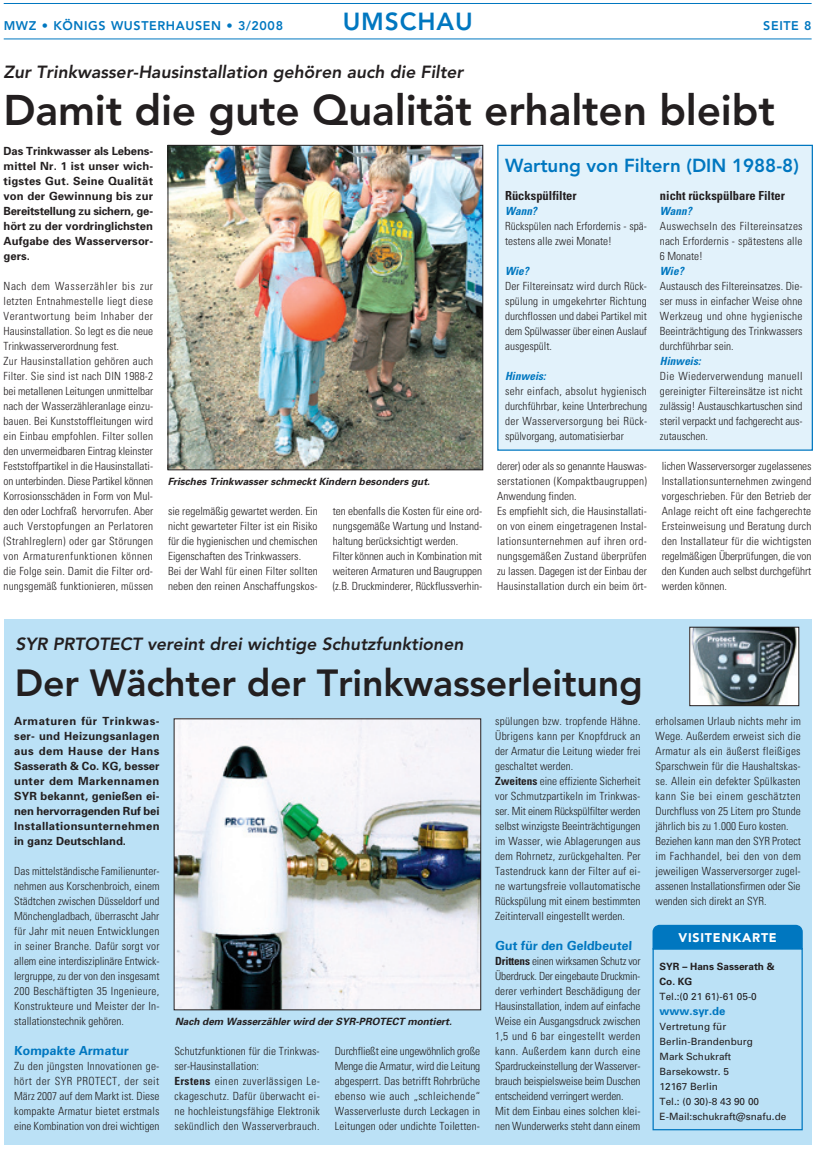
<style>
.page{position:relative;width:815px;height:1152px;background:#fff}
.page>*{position:absolute;margin:0;border:0;box-sizing:border-box;transform-origin:0 0}
.t1{font:800 42.5px "Avenir";letter-spacing:-.005em;color:#231f20}
.t2{font:800 37.5px "Avenir";letter-spacing:-.005em;color:#231f20}
.t3{font:800 24.5px "Avenir";letter-spacing:.035em;color:#0077c0}
.t4{font:800 18.75px "Avenir";color:#0077c0}
.t5{font:italic 800 17.5px "Avenir";color:#231f20}
.t6{font:700 condensed 12.5px "Univers";color:#231f20}
.t7{font:800 12.5px "Avenir";letter-spacing:.05em;color:#0077c0}
.t8{font:700 12.5px "Univers";color:#0077c0}
.t9{font:900 12.5px "Avenir";letter-spacing:.06em;color:#fff}
.t10{font:300 condensed 11.25px/15px "Univers";color:#231f20;text-align:justify}
.t11{font:700 11.25px/15px "Univers";letter-spacing:.005em;color:#231f20;text-align:justify}
.t12{font:300 condensed 11.25px/15px "Univers";letter-spacing:.02em;color:#231f20}
.t13{font:italic 700 condensed 11.25px "Univers";color:#0077c0}
.t14{font:700 11.25px "Univers";color:#0077c0}
.t15{font:10px/15px "Univers";color:#231f20}
.t16{font:italic 700 10px "Univers";color:#231f20}
.t17{font:700 10px/15px "Univers";color:#231f20}
.s1{font-weight:700}
</style>
<div class="page">
<hr style="left:4px;top:39px;width:808px;height:1px;background:#0077c0">
<hr style="left:4px;top:3px;width:808px;height:1px;background:#0077c0">
<div style="left:4px;top:619px;width:807px;height:525px;background:#bbe1f6"></div>
<div style="left:652px;top:948px;width:151px;height:182px;border:1px solid #0077c0"></div>
<div style="left:652px;top:924px;width:151px;height:25px;background:#0077c0"></div>
<img style="left:176px;top:720px;width:303px;height:288px">
<div style="left:174px;top:718px;width:307px;height:292px;border:1px solid #231f20"></div>
<div style="left:497px;top:145px;width:316px;height:306px;background:#e2f2fb;border:1px solid #0077c0"></div>
<img style="left:170px;top:147px;width:311px;height:321px">
<div style="left:168px;top:145px;width:315px;height:325px;border:1px solid #231f20"></div>
<img style="left:692px;top:629px;width:105px;height:75px">
<div style="left:690px;top:627px;width:109px;height:79px;border:1px solid #231f20"></div>
<p class="t7" style="left:4px;top:19px;width:281px">MWZ • Königs wusterhausen • 3/2008</p>
<h3 class="t3" style="left:343px;top:7px;width:132px">UMSCHAU</h3>
<p class="t7" style="left:763px;top:19px;width:7px">SEITE</p>
<p class="t7" style="left:804px;top:19px;width:9px">8</p>
<h3 class="t5" style="left:4px;top:61px;width:461px">Zur Trinkwasser-Hausinstallation gehören auch die Filter</h3>
<h1 class="t1" style="left:4px;top:85px;width:773px">Damit die gute Qualität erhalten bleibt</h1>
<p class="t11" style="left:4px;top:143px;width:151px">Das Trinkwasser als Lebens&shy;mittel Nr. 1 ist unser wich&shy;tigstes Gut. Seine Qualität von der Gewinnung bis zur Bereitstellung zu sichern, ge&shy;hört zu der vordringlichsten Aufgabe des Wasserversor&shy;gers.</p>
<p class="t10" style="left:4px;top:278px;width:151px;text-align:left">Nach dem Wasserzähler bis zur letzten Entnahmestelle liegt diese Verantwortung beim Inhaber der Hausinstallation. So legt es die neue Trinkwasserverordnung fest.<br>Zur Hausinstallation gehören auch Filter. Sie sind ist nach DIN 1988-2 bei metallenen Leitungen unmittelbar nach der Wasserzähleranlage einzu&shy;bauen. Bei Kunststoffleitungen wird ein Einbau empfohlen. Filter sollen den unvermeidbaren Eintrag kleinster Feststoffpartikel in die Hausinstallati&shy;on unterbinden. Diese Partikel können Korrosionsschäden in Form von Mul&shy;den oder Lochfraß hervorrufen. Aber auch Verstopfungen an Perlatoren (Strahlreglern) oder gar Störungen von Armaturenfunktionen können die Folge sein. Damit die Filter ord&shy;nungsgemäß funktionieren, müssen</p>
<p class="t16" style="left:168px;top:475px;width:264px">Frisches Trinkwasser schmeckt Kindern besonders gut.</p>
<p class="t10" style="left:168px;top:503px;width:151px;text-align:left">sie regelmäßig gewartet werden. Ein nicht gewarteter Filter ist ein Risiko für die hygienischen und chemischen Eigenschaften des Trinkwassers.<br>Bei der Wahl für einen Filter sollten neben den reinen Anschaffungskos-</p>
<p class="t10" style="left:333px;top:503px;width:151px;text-align:left">ten ebenfalls die Kosten für eine ord&shy;nungsgemäße Wartung und Instand&shy;haltung berücksichtigt werden.<br>Filter können auch in Kombination mit weiteren Armaturen und Baugruppen (z.B. Druckminderer, Rückflussverhin-</p>
<h3 class="t4" style="left:505px;top:155px;width:295px">Wartung von Filtern (DIN 1988-8)</h3>
<p class="t6" style="left:505px;top:188px;width:73px">Rückspülfilter</p>
<p class="t13" style="left:505px;top:204px;width:33px">Wann?</p>
<p class="t10" style="left:505px;top:218px;width:143px">Rückspülen nach Erfordernis - spä&shy;testens alle zwei Monate!</p>
<p class="t13" style="left:505px;top:264px;width:25px">Wie?</p>
<p class="t10" style="left:505px;top:278px;width:143px">Der Filtereinsatz wird durch Rück&shy;spülung in umgekehrter Richtung durchflossen und dabei Partikel mit dem Spülwasser über einen Auslauf ausgespült.</p>
<p class="t13" style="left:505px;top:369px;width:42px">Hinweis:</p>
<p class="t10" style="left:505px;top:383px;width:144px">sehr einfach, absolut hygienisch durchführbar, keine Unterbrechung der Wasserversorgung bei Rück&shy;spülvorgang, automatisierbar</p>
<p class="t6" style="left:660px;top:188px;width:126px">nicht rückspülbare Filter</p>
<p class="t13" style="left:660px;top:204px;width:33px">Wann?</p>
<p class="t10" style="left:660px;top:218px;width:144px">Auswechseln des Filtereinsatzes nach Erfordernis - spätestens alle 6 Monate!</p>
<p class="t13" style="left:660px;top:264px;width:25px">Wie?</p>
<p class="t10" style="left:660px;top:278px;width:144px">Austausch des Filtereinsatzes. Die&shy;ser muss in einfacher Weise ohne Werkzeug und ohne hygienische Beeinträchtigung des Trinkwassers durchführbar sein.</p>
<p class="t13" style="left:660px;top:354px;width:42px">Hinweis:</p>
<p class="t10" style="left:660px;top:368px;width:144px">Die Wiederverwendung manuell gereinigter Filtereinsätze ist nicht zulässig! Austauschkartuschen sind steril verpackt und fachgerecht aus&shy;zutauschen.</p>
<p class="t10" style="left:497px;top:458px;width:151px;text-align:left">derer) oder als so genannte Hauswas&shy;serstationen (Kompaktbaugruppen)<br>Anwendung finden.<br>Es empfiehlt sich, die Hausinstallati&shy;on von einem eingetragenen Instal&shy;lationsunternehmen auf ihren ord&shy;nungsgemäßen Zustand überprüfen zu lassen. Dagegen ist der Einbau der Hausinstallation durch ein beim ört-</p>
<p class="t10" style="left:662px;top:458px;width:151px">lichen Wasserversorger zugelassenes Installationsunternehmen zwingend vorgeschrieben. Für den Betrieb der Anlage reicht oft eine fachgerechte Ersteinweisung und Beratung durch den Installateur für die wichtigsten regelmäßigen Überprüfungen, die von den Kunden auch selbst durchgeführt werden können.</p>
<h3 class="t5" style="left:15px;top:633px;width:449px">SYR PRTOTECT vereint drei wichtige Schutzfunktionen</h3>
<h2 class="t2" style="left:15px;top:661px;width:629px">Der Wächter der Trinkwasserleitung</h2>
<p class="t11" style="left:14px;top:713px;width:147px">Armaturen für Trinkwas&shy;ser- und Heizungsanlagen aus dem Hause der Hans Sasserath &amp; Co. KG, besser unter dem Markennamen SYR bekannt, genießen ei&shy;nen hervorragenden Ruf bei Installationsunternehmen in ganz Deutschland.</p>
<p class="t10" style="left:14px;top:863px;width:147px">Das mittelständische Familienunter&shy;nehmen aus Korschenbroich, einem Städtchen zwischen Düsseldorf und Mönchengladbach, überrascht Jahr für Jahr mit neuen Entwicklungen in seiner Branche. Dafür sorgt vor allem eine interdisziplinäre Entwick&shy;lergruppe, zu der von den insgesamt 200 Beschäftigten 35 Ingenieure, Konstrukteure und Meister der In&shy;stallationstechnik gehören.</p>
<p class="t8" style="left:14px;top:1043px;width:117px">Kompakte Armatur</p>
<p class="t10" style="left:14px;top:1058px;width:147px">Zu den jüngsten Innovationen ge&shy;hört der SYR PROTECT, der seit März 2007 auf dem Markt ist. Diese kompakte Armatur bietet erstmals eine Kombination von drei wichtigen</p>
<p class="t16" style="left:175px;top:1015px;width:278px">Nach dem Wasserzähler wird der SYR-PROTECT montiert.</p>
<p class="t12" style="left:174px;top:1043px;width:147px">Schutzfunktionen für die Trinkwas&shy;ser-Hausinstallation:<br><span class="s1">Erstens</span> einen zuverlässigen Le&shy;ckageschutz. Dafür überwacht ei&shy;ne hochleistungsfähige Elektronik sekündlich den Wasserverbrauch.</p>
<p class="t10" style="left:335px;top:1043px;width:147px">Durchfließt eine ungewöhnlich große Menge die Armatur, wird die Leitung abgesperrt. Das betrifft Rohrbrüche ebenso wie auch „schleichende“ Wasserverluste durch Leckagen in Leitungen oder undichte Toiletten-</p>
<p class="t10" style="left:495px;top:713px;width:147px;text-align:left">spülungen bzw. tropfende Hähne.<br>Übrigens kann per Knopfdruck an der Armatur die Leitung wieder frei geschaltet werden.<br><span class="s1">Zweitens</span> eine effiziente Sicherheit vor Schmutzpartikeln im Trinkwas&shy;ser. Mit einem Rückspülfilter werden selbst winzigste Beeinträchtigungen im Wasser, wie Ablagerungen aus dem Rohrnetz, zurückgehalten. Per Tastendruck kann der Filter auf ei&shy;ne wartungsfreie vollautomatische Rückspülung mit einem bestimmten Zeitintervall eingestellt werden.</p>
<p class="t8" style="left:495px;top:938px;width:139px">Gut für den Geldbeutel</p>
<p class="t10" style="left:495px;top:953px;width:147px;text-align:left"><span class="s1">Drittens</span> einen wirksamen Schutz vor Überdruck. Der eingebaute Druckmin&shy;derer verhindert Beschädigung der Hausinstallation, indem auf einfache Weise ein Ausgangsdruck zwischen 1,5 und 6 bar eingestellt werden kann. Außerdem kann durch eine Spardruckeinstellung der Wasserver&shy;brauch beispielsweise beim Duschen entscheidend verringert werden.<br>Mit dem Einbau eines solchen klei&shy;nen Wunderwerks steht dann einem</p>
<p class="t10" style="left:655px;top:713px;width:147px;text-align:left">erholsamen Urlaub nichts mehr im Wege. Außerdem erweist sich die Armatur als ein äußerst fleißiges Sparschwein für die Haushaltskas&shy;se. Allein ein defekter Spülkasten kann Sie bei einem geschätzten Durchfluss von 25 Litern pro Stunde jährlich bis zu 1.000 Euro kosten.<br>Beziehen kann man den SYR Protect im Fachhandel, bei den von dem jeweiligen Wasserversorger zugel&shy;assenen Installationsfirmen oder Sie wenden sich direkt an SYR.</p>
<p class="t9" style="left:678px;top:930px;width:100px">VISITENKARTE</p>
<p class="t17" style="left:660px;top:958px;width:117px">SYR – Hans Sasserath &amp;<br>Co. KG</p>
<p class="t15" style="left:660px;top:988px;width:99px">Tel.:(0 21 61)-61 05-0</p>
<p class="t14" style="left:660px;top:1004px;width:67px">www.syr.de</p>
<p class="t15" style="left:660px;top:1018px;width:128px">Vertretung für<br>Berlin-Brandenburg<br>Mark Schukraft<br>Barsekowstr. 5<br>12167 Berlin<br>Tel.: (0 30)-8 43 90 00<br>E-Mail:schukraft@snafu.de</p>
</div>
